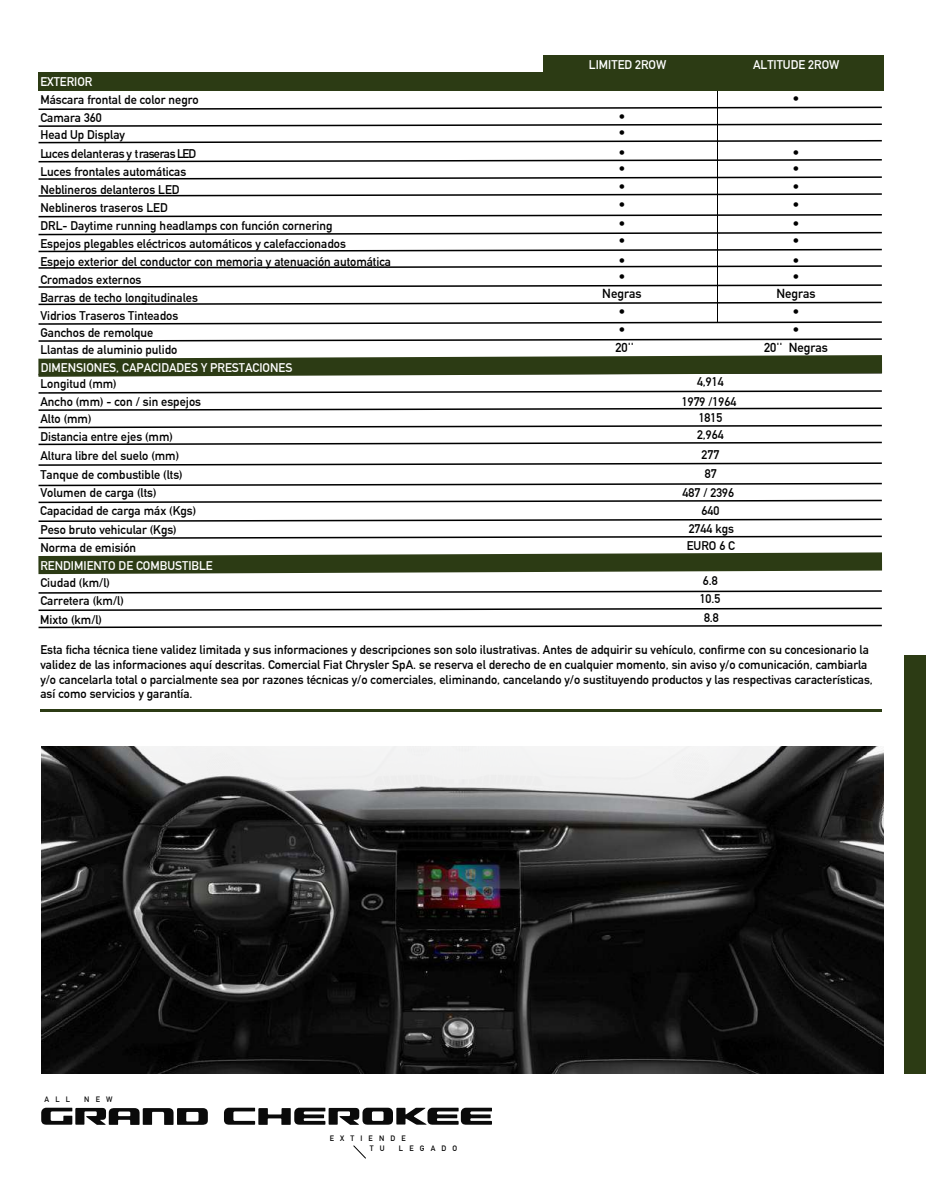
<style>
.page{position:relative;width:926px;height:1185px;background:#fff}
.page>*{position:absolute;margin:0;border:0;box-sizing:border-box;transform-origin:0 0}
.t1{font:700 12.75px/16.4px "DIN Alternate";color:#000}
.t2{font:700 12.3px/17.9px "DIN Alternate";color:#000}
.t3{font:700 12.3px "DIN Alternate";color:#fff}
.t4{font:700 7.65px/10.8px "DIN Alternate";letter-spacing:.8em;color:#000}
.t5{font:700 7.65px "DIN Alternate";letter-spacing:.8em;color:#0a0a0a}
</style>
<div class="page">
<svg style="left:353px;top:1145px;width:13px;height:14px"></svg>
<svg style="left:224px;top:1108px;width:268px;height:17px"></svg>
<svg style="left:41px;top:1108px;width:167px;height:17px"></svg>
<div style="left:903px;top:655px;width:23px;height:419px;background:#2c3b14"></div>
<div style="left:38px;top:73px;width:845px;height:18px;background:#2c3b14"></div>
<svg style="left:38px;top:106px;width:844px;height:5px"></svg>
<svg style="left:38px;top:123px;width:844px;height:5px"></svg>
<svg style="left:38px;top:139px;width:844px;height:5px"></svg>
<svg style="left:38px;top:158px;width:844px;height:5px"></svg>
<svg style="left:38px;top:176px;width:844px;height:5px"></svg>
<svg style="left:38px;top:193px;width:844px;height:4px"></svg>
<svg style="left:38px;top:213px;width:844px;height:5px"></svg>
<svg style="left:38px;top:390px;width:844px;height:4px"></svg>
<svg style="left:38px;top:407px;width:844px;height:4px"></svg>
<svg style="left:38px;top:424px;width:844px;height:5px"></svg>
<svg style="left:38px;top:441px;width:844px;height:5px"></svg>
<svg style="left:38px;top:462px;width:844px;height:4px"></svg>
<svg style="left:38px;top:482px;width:844px;height:5px"></svg>
<svg style="left:38px;top:499px;width:844px;height:5px"></svg>
<svg style="left:38px;top:518px;width:844px;height:4px"></svg>
<svg style="left:38px;top:535px;width:844px;height:4px"></svg>
<svg style="left:38px;top:590px;width:844px;height:4px"></svg>
<svg style="left:38px;top:607px;width:844px;height:4px"></svg>
<svg style="left:38px;top:624px;width:844px;height:5px"></svg>
<svg style="left:38px;top:231px;width:844px;height:5px"></svg>
<svg style="left:38px;top:248px;width:844px;height:5px"></svg>
<svg style="left:38px;top:265px;width:844px;height:4px"></svg>
<svg style="left:38px;top:284px;width:844px;height:5px"></svg>
<svg style="left:38px;top:301px;width:844px;height:5px"></svg>
<svg style="left:38px;top:321px;width:844px;height:4px"></svg>
<svg style="left:38px;top:338px;width:844px;height:4px"></svg>
<svg style="left:38px;top:355px;width:845px;height:22px;background:#505d3d"></svg>
<svg style="left:38px;top:552px;width:844px;height:22px;background:#515d3d"></svg>
<div style="left:543px;top:56px;width:340px;height:18px;background:#2c3b14"></div>
<hr style="left:716px;top:91px;width:1px;height:231px;background:#000">
<img style="left:41px;top:747px;width:842px;height:327px">
<hr style="left:40px;top:710px;width:841px;height:2px;background:#2c3b14">
<p class="t3" style="left:40px;top:72px;width:54px">EXTERIOR</p>
<p class="t2" style="left:40px;top:90px;width:160px;line-height:17.4px">Máscara frontal de color negro<br>Camara 360<br>Head Up Display</p>
<p class="t2" style="left:40px;top:144px;width:352px">Luces delanteras y traseras LED<br>Luces frontales automáticas<br>Neblineros delanteros LED<br>Neblineros traseros LED<br>DRL- Daytime running headlamps con función cornering<br>Espejos plegables eléctricos automáticos y calefaccionados<br>Espejo exterior del conductor con memoria y atenuación automática Cromados externos<br>Barras de techo longitudinales<br>Vidrios Traseros Tinteados<br>Ganchos de remolque<br>Llantas de aluminio pulido</p>
<p class="t2" style="left:40px;top:375px;width:162px;line-height:17.4px">Longitud (mm)<br>Ancho (mm) - con / sin espejos<br>Alto (mm)<br>Distancia entre ejes (mm)</p>
<p class="t2" style="left:40px;top:445px;width:157px;line-height:18.5px">Altura libre del suelo (mm)<br>Tanque de combustible (lts)<br>Volumen de carga (lts)<br>Capacidad de carga máx (Kgs)<br>Peso bruto vehicular (Kgs)<br>Norma de emisión</p>
<p class="t2" style="left:40px;top:573px;width:85px">Ciudad (km/l)<br>Carretera (km/l)<br>Mixto (km/l)</p>
<p class="t3" style="left:41px;top:358px;width:253px">DIMENSIONES, CAPACIDADES Y PRESTACIONES</p>
<p class="t3" style="left:40px;top:556px;width:174px">RENDIMIENTO DE COMBUSTIBLE</p>
<p class="t3" style="left:589px;top:55px;width:79px">LIMITED 2ROW</p>
<p class="t3" style="left:753px;top:55px;width:88px">ALTITUDE 2ROW</p>
<p class="t1" style="left:618px;top:108px;width:8px">• •</p>
<p class="t1" style="left:792px;top:90px;width:8px">•</p>
<p class="t1" style="left:618px;top:143px;width:8px">•</p>
<p class="t1" style="left:792px;top:143px;width:8px">•</p>
<p class="t1" style="left:618px;top:159px;width:8px">•</p>
<p class="t1" style="left:792px;top:159px;width:8px">•</p>
<p class="t1" style="left:618px;top:177px;width:8px">•</p>
<p class="t1" style="left:792px;top:177px;width:8px">•</p>
<p class="t1" style="left:618px;top:195px;width:8px">•</p>
<p class="t1" style="left:792px;top:195px;width:8px">•</p>
<p class="t1" style="left:618px;top:215px;width:8px">•</p>
<p class="t1" style="left:792px;top:215px;width:8px">•</p>
<p class="t1" style="left:618px;top:231px;width:8px">•</p>
<p class="t1" style="left:792px;top:231px;width:8px">•</p>
<p class="t1" style="left:618px;top:251px;width:8px">•</p>
<p class="t1" style="left:792px;top:251px;width:8px">•</p>
<p class="t1" style="left:618px;top:268px;width:8px">•</p>
<p class="t1" style="left:792px;top:268px;width:8px">•</p>
<p class="t1" style="left:602px;top:284px;width:41px">Negras</p>
<p class="t1" style="left:776px;top:284px;width:41px">Negras</p>
<p class="t1" style="left:618px;top:302px;width:8px">•</p>
<p class="t1" style="left:792px;top:302px;width:8px">•</p>
<p class="t1" style="left:618px;top:321px;width:8px">•</p>
<p class="t1" style="left:792px;top:321px;width:8px">•</p>
<p class="t1" style="left:615px;top:339px;width:20px">20''</p>
<p class="t1" style="left:764px;top:338px;width:65px">20'' Negras</p>
<p class="t2" style="left:682px;top:372px;width:56px;line-height:19.4px;text-align:center">4,914<br>1979 /1964</p>
<p class="t2" style="left:697px;top:408px;width:28px;line-height:17.2px">1815<br>2,964</p>
<p class="t2" style="left:701px;top:445px;width:19px">277</p>
<p class="t2" style="left:682px;top:463px;width:53px;line-height:18.9px;text-align:center">87<br>487 / 2396<br>640</p>
<p class="t2" style="left:686px;top:519px;width:50px">2744 kgs<br>EURO 6 C</p>
<p class="t2" style="left:702px;top:571px;width:16px">6.8</p>
<p class="t2" style="left:704px;top:608px;width:16px">8.8</p>
<p class="t2" style="left:699px;top:589px;width:22px">10.5</p>
<p class="t2" style="left:40px;top:641px;width:834px;line-height:14.9px">Esta ficha técnica tiene validez limitada y sus informaciones y descripciones son solo ilustrativas. Antes de adquirir su vehículo, confirme con su concesionario la validez de las informaciones aquí descritas. Comercial Fiat Chrysler SpA. se reserva el derecho de en cualquier momento, sin aviso y/o comunicación, cambiarla y/o cancelarla total o parcialmente sea por razones técnicas y/o comerciales, eliminando, cancelando y/o sustituyendo productos y las respectivas características, así como servicios y garantía.</p>
<p class="t5" style="left:45px;top:1093px;width:27px">ALL</p>
<p class="t5" style="left:84px;top:1093px;width:30px">NEW</p>
<p class="t4" style="left:370px;top:1132px;width:37px;text-indent:-40px">EXTIENDE<br>T U</p>
<p class="t4" style="left:399px;top:1143px;width:60px">LEGADO</p>
</div>
